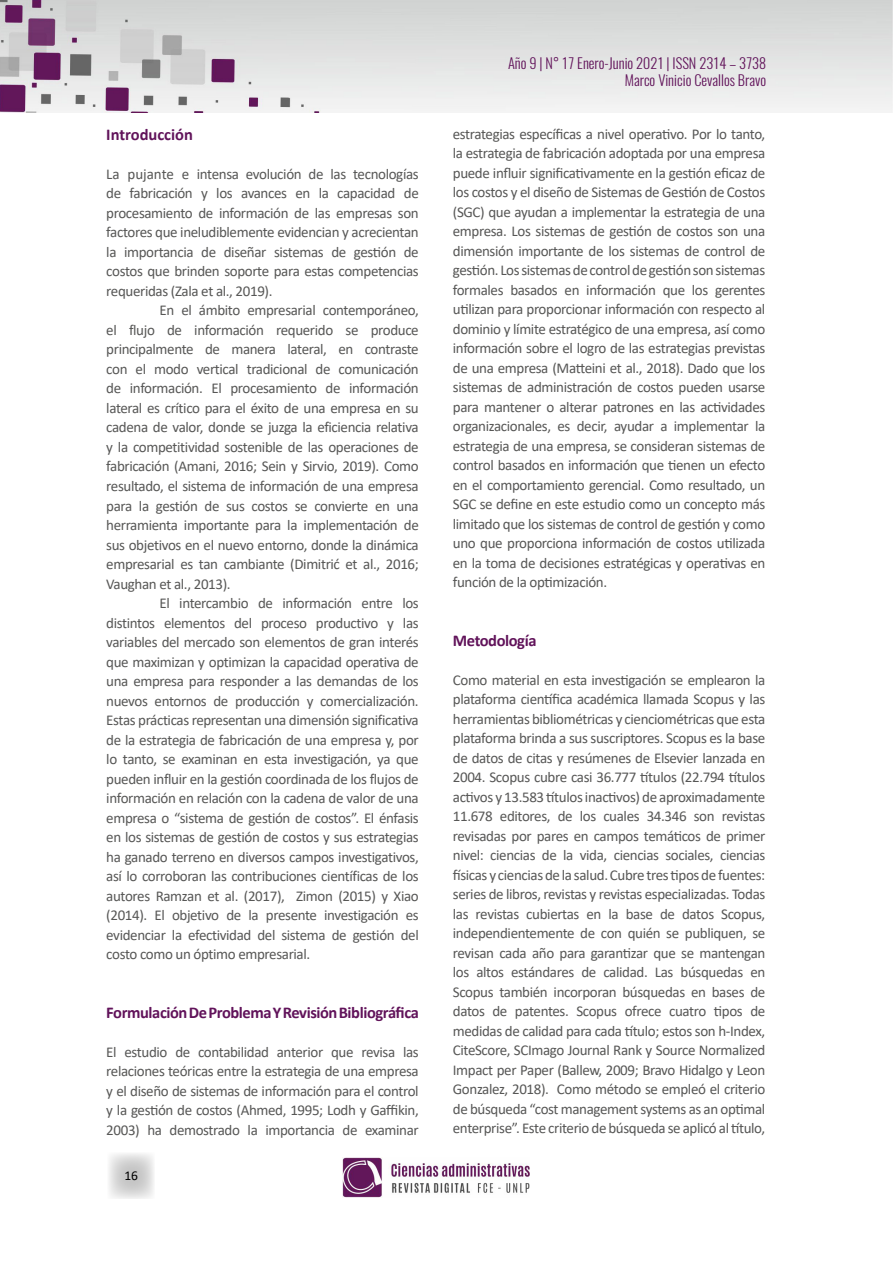
<style>
.page{position:relative;width:893px;height:1263px;background:#fff}
.page>*{position:absolute;margin:0;border:0;box-sizing:border-box;transform-origin:0 0}
.t1{font:700 16.5px "Calibri";letter-spacing:-.025em;color:#61135a}
.t2{font:700 16.5px "Calibri";color:#61135a}
.t3{font:15px/19.5px "Calibri";letter-spacing:-.025em;color:#575756;text-align:justify}
.t4{font:300 14.4px/17.2px "Oswald";color:#61135a;text-align:right}
.t5{font:13.5px "Calibri";color:#000}
</style>
<div class="page">
<svg style="left:109px;top:1153px;width:45px;height:46px"></svg>
<img style="left:0;top:0;width:893px;height:112px">
<img style="left:342px;top:1157px;width:187px;height:41px">
<p class="t2" style="left:106px;top:123px;width:88px">Introducción</p>
<p class="t3" style="left:106px;top:164px;width:314px">La pujante e intensa evolución de las tecnologías de fabricación y los avances en la capacidad de procesamiento de información de las empresas son factores que ineludiblemente evidencian y acrecientan la importancia de diseñar sistemas de gestión de costos que brinden soporte para estas competencias requeridas (Zala et al., 2019).</p>
<p class="t3" style="left:106px;top:300px;width:314px;text-indent:53px">En el ámbito empresarial contemporáneo, el flujo de información requerido se produce principalmente de manera lateral, en contraste con el modo vertical tradicional de comunicación de información. El procesamiento de información lateral es crítico para el éxito de una empresa en su cadena de valor, donde se juzga la eficiencia relativa y la competitividad sostenible de las operaciones de fabricación (Amani, 2016; Sein y Sirvio, 2019). Como resultado, el sistema de información de una empresa para la gestión de sus costos se convierte en una herramienta importante para la implementación de sus objetivos en el nuevo entorno, donde la dinámica empresarial es tan cambiante (Dimitrić et al., 2016; Vaughan et al., 2013).</p>
<p class="t3" style="left:106px;top:593px;width:314px;text-indent:53px">El intercambio de información entre los distintos elementos del proceso productivo y las variables del mercado son elementos de gran interés que maximizan y optimizan la capacidad operativa de una empresa para responder a las demandas de los nuevos entornos de producción y comercialización.<br>Estas prácticas representan una dimensión significativa de la estrategia de fabricación de una empresa y, por lo tanto, se examinan en esta investigación, ya que pueden influir en la gestión coordinada de los flujos de información en relación con la cadena de valor de una empresa o “sistema de gestión de costos”. El énfasis en los sistemas de gestión de costos y sus estrategias ha ganado terreno en diversos campos investigativos, así lo corroboran las contribuciones científicas de los autores Ramzan et al. (2017), Zimon (2015) y Xiao (2014). El objetivo de la presente investigación es evidenciar la efectividad del sistema de gestión del costo como un óptimo empresarial.</p>
<p class="t1" style="left:106px;top:1000px;width:314px">Formulación De Problema Y Revisión Bibliográfica</p>
<p class="t3" style="left:106px;top:1041px;width:314px">El estudio de contabilidad anterior que revisa las relaciones teóricas entre la estrategia de una empresa y el diseño de sistemas de información para el control y la gestión de costos (Ahmed, 1995; Lodh y Gaffikin, 2003) ha demostrado la importancia de examinar</p>
<p class="t5" style="left:124px;top:1166px;width:15px">16</p>
<p class="t4" style="left:508px;top:52px;width:260px">Año 9 | N° 17 Enero-Junio 2021 | ISSN 2314 – 3738<br>Marco Vinicio Cevallos Bravo</p>
<p class="t3" style="left:453px;top:124px;width:314px">estrategias específicas a nivel operativo. Por lo tanto, la estrategia de fabricación adoptada por una empresa puede influir significativamente en la gestión eficaz de los costos y el diseño de Sistemas de Gestión de Costos (SGC) que ayudan a implementar la estrategia de una empresa. Los sistemas de gestión de costos son una dimensión importante de los sistemas de control de gestión. Los sistemas de control de gestión son sistemas formales basados en información que los gerentes utilizan para proporcionar información con respecto al dominio y límite estratégico de una empresa, así como información sobre el logro de las estrategias previstas de una empresa (Matteini et al., 2018). Dado que los sistemas de administración de costos pueden usarse para mantener o alterar patrones en las actividades organizacionales, es decir, ayudar a implementar la estrategia de una empresa, se consideran sistemas de control basados en información que tienen un efecto en el comportamiento gerencial. Como resultado, un SGC se define en este estudio como un concepto más limitado que los sistemas de control de gestión y como uno que proporciona información de costos utilizada en la toma de decisiones estratégicas y operativas en función de la optimización.</p>
<p class="t1" style="left:453px;top:629px;width:85px">Metodología</p>
<p class="t3" style="left:453px;top:670px;width:314px">Como material en esta investigación se emplearon la plataforma científica académica llamada Scopus y las herramientas bibliométricas y cienciométricas que esta plataforma brinda a sus suscriptores. Scopus es la base de datos de citas y resúmenes de Elsevier lanzada en 2004. Scopus cubre casi 36.777 títulos (22.794 títulos activos y 13.583 títulos inactivos) de aproximadamente 11.678 editores, de los cuales 34.346 son revistas revisadas por pares en campos temáticos de primer nivel: ciencias de la vida, ciencias sociales, ciencias físicas y ciencias de la salud. Cubre tres tipos de fuentes: series de libros, revistas y revistas especializadas. Todas las revistas cubiertas en la base de datos Scopus, independientemente de con quién se publiquen, se revisan cada año para garantizar que se mantengan los altos estándares de calidad. Las búsquedas en Scopus también incorporan búsquedas en bases de datos de patentes. Scopus ofrece cuatro tipos de medidas de calidad para cada título; estos son h-Index, CiteScore, SCImago Journal Rank y Source Normalized Impact per Paper (Ballew, 2009; Bravo Hidalgo y Leon Gonzalez, 2018). Como método se empleó el criterio de búsqueda “cost management systems as an optimal enterprise”. Este criterio de búsqueda se aplicó al título,</p>
</div>
